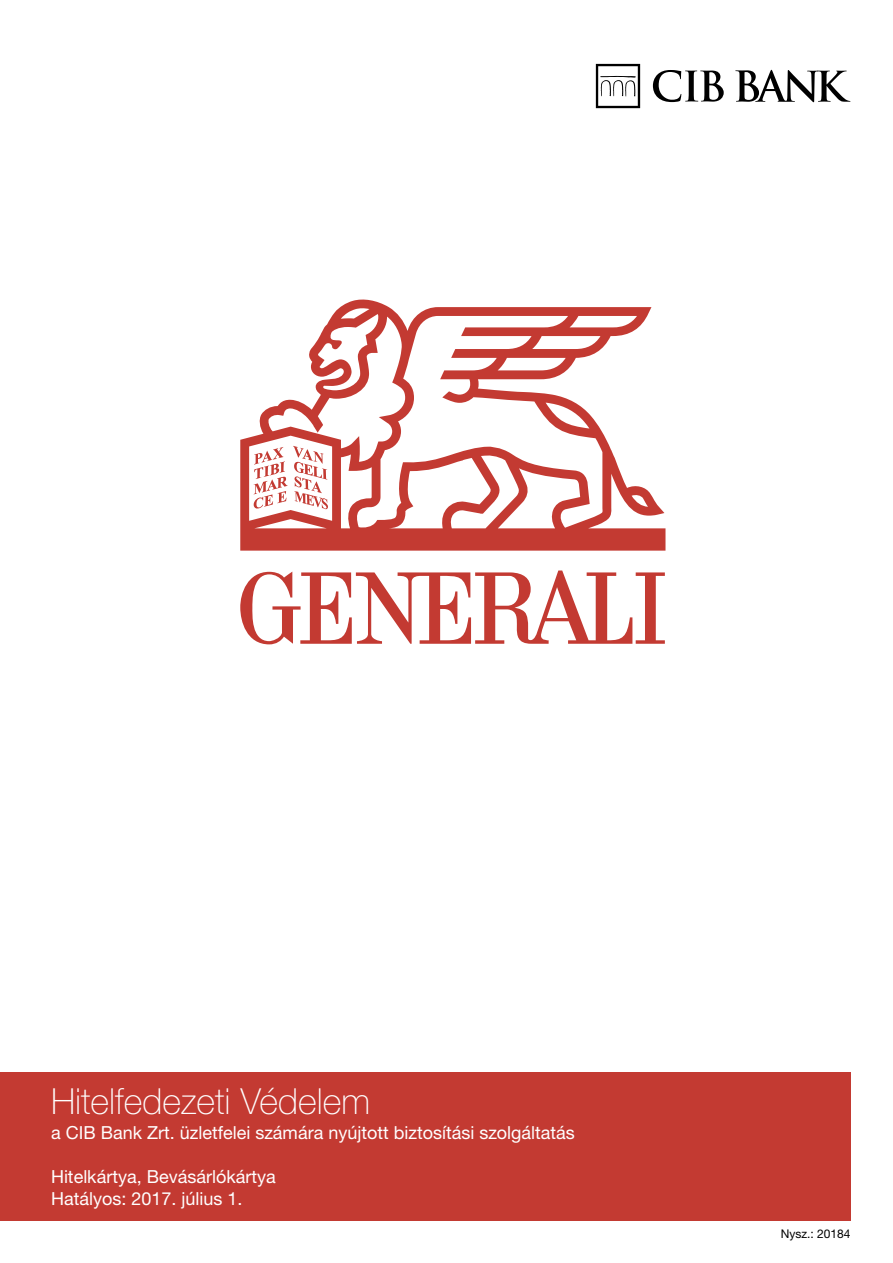
<style>
.page{position:relative;width:893px;height:1263px;background:#fff}
.page>*{position:absolute;margin:0;border:0;box-sizing:border-box;transform-origin:0 0}
.t1{font:100 36px "Helvetica Neue LT Pro";color:#fff}
.t2{font:18px/22.2px "Helvetica Neue LT Pro";color:#fff}
.t3{font:12px "Helvetica Neue LT Pro";color:#000}
</style>
<div class="page">
<div style="left:0;top:1071px;width:850px;height:149px;background:#c33a32"></div>
<svg style="left:240px;top:299px;width:425px;height:345px"></svg>
<svg style="left:596px;top:64px;width:44px;height:44px"></svg>
<svg style="left:735px;top:70px;width:115px;height:32px"></svg>
<svg style="left:653px;top:70px;width:71px;height:32px"></svg>
<h1 class="t1" style="left:51px;top:1081px;width:321px">Hitelfedezeti Védelem</h1>
<p class="t2" style="left:51px;top:1121px;width:525px">a CIB Bank Zrt. üzletfelei számára nyújtott biztosítási szolgáltatás</p>
<p class="t2" style="left:51px;top:1165px;width:226px">Hitelkártya, Bevásárlókártya<br>Hatályos: 2017. július 1.</p>
<p class="t3" style="left:781px;top:1226px;width:71px">Nysz.: 20184</p>
</div>
